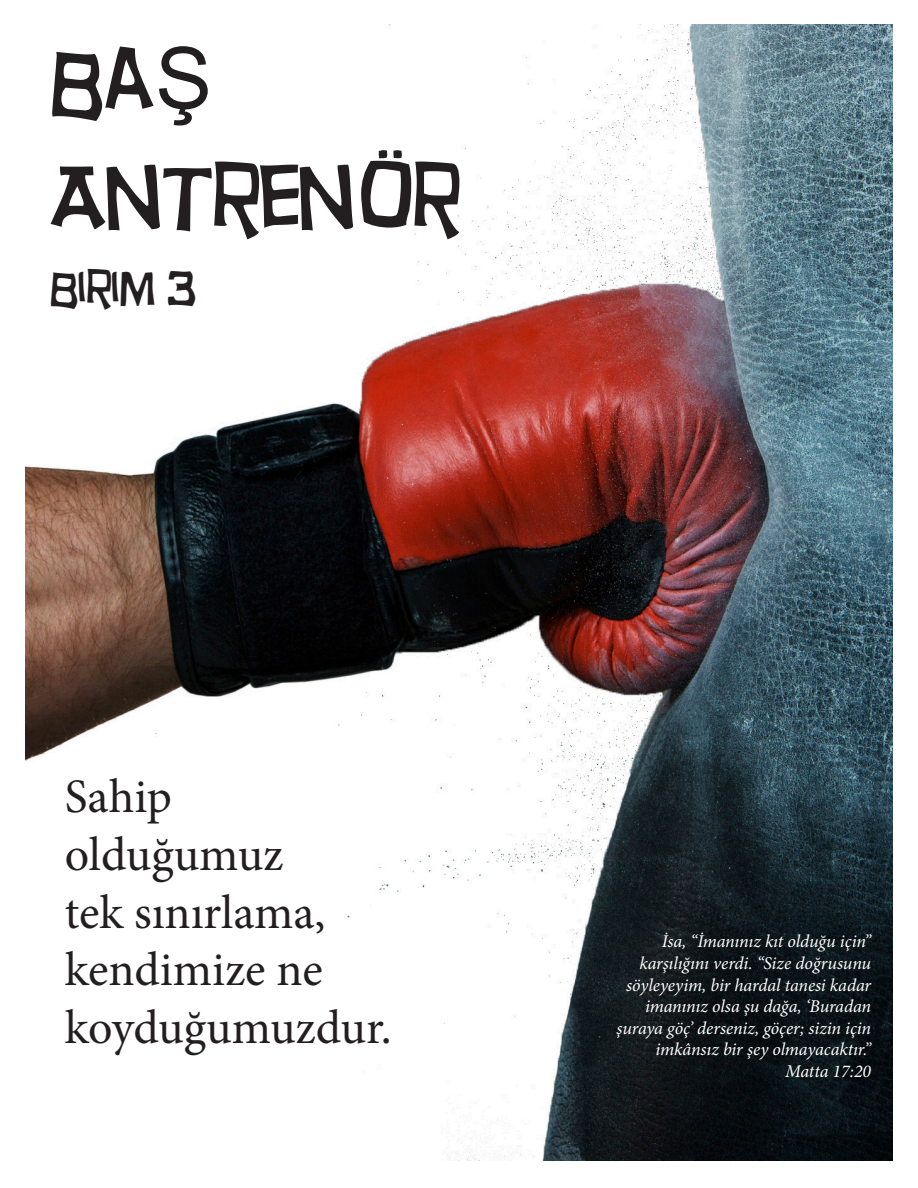
<style>
.page{position:relative;width:918px;height:1188px;background:#fff}
.page>*{position:absolute;margin:0;border:0;box-sizing:border-box;transform-origin:0 0}
.t1{font:85.35px/115.8px "Hurry Up";color:#231f20}
.t2{font:48px/57.6px "Minion Pro";color:#231f20}
.t3{font:45px "Hurry Up";color:#231f20}
.t4{font:italic 18px "Minion Pro";letter-spacing:-.01em;color:#fff}
.s1{font-family:"Arial"}
</style>
<div class="page">
<img style="left:25px;top:24px;width:868px;height:1137px">
<p class="t1" style="left:50px;top:23px;width:412px">BA<span class="s1">Ş<br></span>ANTRENÖR</p>
<p class="t3" style="left:50px;top:261px;width:147px">BIRIM 3</p>
<p class="t2" style="left:65px;top:769px;width:328px">Sahip olduğumuz<br>tek sınırlama, kendimize ne koyduğumuzdur.</p>
<p class="t4" style="left:662px;top:929px;width:211px">İsa, “İmanınız kıt olduğu için”</p>
<p class="t4" style="left:639px;top:951px;width:233px">karşılığını verdi. “Size doğrusunu</p>
<p class="t4" style="left:626px;top:973px;width:247px">söyleyeyim, bir hardal tanesi kadar</p>
<p class="t4" style="left:645px;top:994px;width:228px">imanınız olsa şu dağa, ‘Buradan</p>
<p class="t4" style="left:617px;top:1016px;width:256px">şuraya göç’ derseniz, göçer; sizin için</p>
<p class="t4" style="left:655px;top:1037px;width:217px">imkânsız bir şey olmayacaktır.”</p>
<p class="t4" style="left:785px;top:1059px;width:88px">Matta 17:20</p>
</div>
